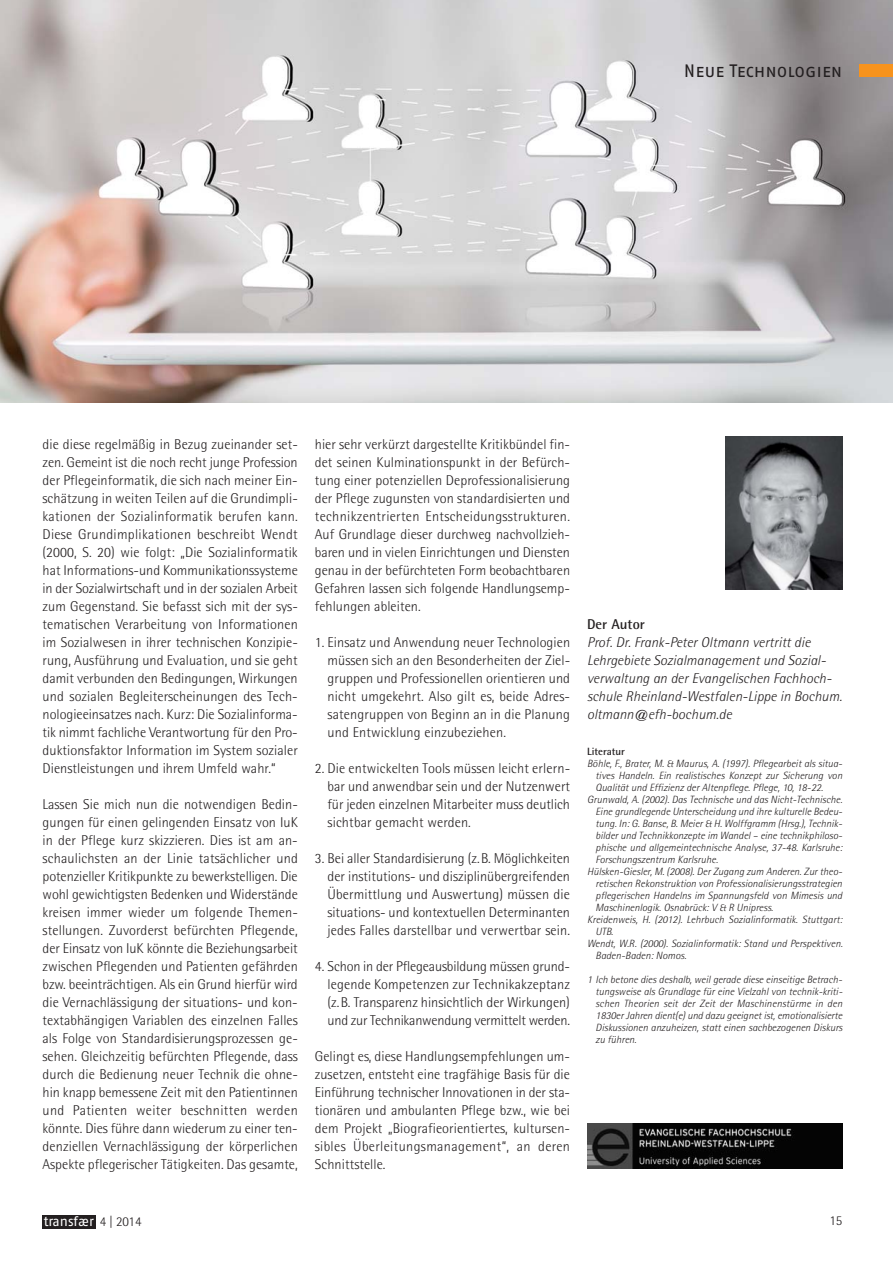
<style>
.page{position:relative;width:893px;height:1262px;background:#fff}
.page>*{position:absolute;margin:0;border:0;box-sizing:border-box;transform-origin:0 0}
.t1{font:18px "Fago No Regular Caps";letter-spacing:-.005em;color:#231f20}
.t2{font:300 14.25px/18px "Rotis Semi Sans";letter-spacing:.005em;color:#231f20;text-align:justify}
.t3{font:italic 300 14.25px/18px "Rotis Semi Sans";letter-spacing:.005em;color:#231f20}
.t4{font:700 14.25px "Rotis Semi Sans";letter-spacing:.005em;color:#231f20}
.t5{font:13.5px "Fago No";color:#fff}
.t6{font:300 13.5px "Rotis Semi Sans";color:#231f20}
.t7{font:italic 300 10.5px/12px "Rotis Semi Sans";letter-spacing:.005em;color:#231f20;text-align:justify}
.t8{font:700 10.5px "Rotis Semi Sans";letter-spacing:.005em;color:#231f20}
.s1{font-family:"Rotis Semi Sans";font-weight:300;color:#231f20}
</style>
<div class="page">
<img style="left:0;top:0;width:892px;height:403px">
<div style="left:43px;top:1215px;width:53px;height:13px;background:#231f20"></div>
<div style="left:859px;top:64px;width:33px;height:13px;background:#f7931d"></div>
<img style="left:725px;top:437px;width:117px;height:153px">
<img style="left:587px;top:1123px;width:255px;height:45px">
<p class="t1" style="left:684px;top:60px;width:160px">Neue Technologien</p>
<p class="t2" style="left:43px;top:435px;width:257px">die diese regelmäßig in Bezug zueinander set&shy;zen. Gemeint ist die noch recht junge Profession der Pflegeinformatik, die sich nach meiner Ein&shy;schätzung in weiten Teilen auf die Grundimpli&shy;kationen der Sozialinformatik berufen kann.<br>Diese Grundimplikationen beschreibt Wendt (2000, S. 20) wie folgt: „Die Sozialinformatik hat Informations-und Kommunikationssysteme in der Sozialwirtschaft und in der sozialen Arbeit zum Gegenstand. Sie befasst sich mit der sys&shy;tematischen Verarbeitung von Informationen im Sozialwesen in ihrer technischen Konzipie&shy;rung, Ausführung und Evaluation, und sie geht damit verbunden den Bedingungen, Wirkungen und sozialen Begleiterscheinungen des Tech&shy;nologieeinsatzes nach. Kurz: Die Sozialinforma&shy;tik nimmt fachliche Verantwortung für den Pro&shy;duktionsfaktor Information im System sozialer Dienstleistungen und ihrem Umfeld wahr.“</p>
<p class="t2" style="left:43px;top:795px;width:257px">Lassen Sie mich nun die notwendigen Bedin&shy;gungen für einen gelingenden Einsatz von IuK in der Pflege kurz skizzieren. Dies ist am an&shy;schaulichsten an der Linie tatsächlicher und potenzieller Kritikpunkte zu bewerkstelligen. Die wohl gewichtigsten Bedenken und Widerstände kreisen immer wieder um folgende Themen&shy;stellungen. Zuvorderst befürchten Pflegende, der Einsatz von IuK könnte die Beziehungsarbeit zwischen Pflegenden und Patienten gefährden bzw. beeinträchtigen. Als ein Grund hierfür wird die Vernachlässigung der situations- und kon&shy;textabhängigen Variablen des einzelnen Falles als Folge von Standardisierungsprozessen ge&shy;sehen. Gleichzeitig befürchten Pflegende, dass durch die Bedienung neuer Technik die ohne - hin knapp bemessene Zeit mit den Patientinnen und Patienten weiter beschnitten werden könnte. Dies führe dann wiederum zu einer ten&shy;denziellen Vernachlässigung der körperlichen Aspekte pflegerischer Tätigkeiten. Das gesamte,</p>
<p class="t2" style="left:315px;top:435px;width:257px">hier sehr verkürzt dargestellte Kritikbündel fin&shy;det seinen Kulminationspunkt in der Befürch&shy;tung einer potenziellen Deprofessionalisierung der Pflege zugunsten von standardisierten und technikzentrierten Entscheidungsstrukturen.<br>Auf Grundlage dieser durchweg nachvollzieh&shy;baren und in vielen Einrichtungen und Diensten genau in der befürchteten Form beobachtbaren Gefahren lassen sich folgende Handlungsemp&shy;fehlungen ableiten.</p>
<p class="t2" style="left:327px;top:633px;width:244px;text-indent:-13px">1. Einsatz und Anwendung neuer Technologien müssen sich an den Besonderheiten der Ziel&shy;gruppen und Professionellen orientieren und nicht umgekehrt. Also gilt es, beide Adres&shy;satengruppen von Beginn an in die Planung und Entwicklung einzubeziehen.</p>
<p class="t2" style="left:327px;top:759px;width:244px;text-indent:-13px">2. Die entwickelten Tools müssen leicht erlern&shy;bar und anwendbar sein und der Nutzenwert für jeden einzelnen Mitarbeiter muss deutlich sichtbar gemacht werden.</p>
<p class="t2" style="left:327px;top:849px;width:244px;text-indent:-13px">3. Bei aller Standardisierung (z.B. Möglichkeiten der institutions- und disziplinübergreifenden Übermittlung und Auswertung) müssen die situations- und kontextuellen Determinanten jedes Falles darstellbar und verwertbar sein.</p>
<p class="t2" style="left:327px;top:957px;width:244px;text-indent:-13px">4. Schon in der Pflegeausbildung müssen grund - legende Kompetenzen zur Technik akzeptanz (z.B. Transparenz hinsichtlich der Wirkungen) und zur Technikanwendung vermittelt werden.</p>
<p class="t2" style="left:315px;top:1047px;width:257px">Gelingt es, diese Handlungsempfehlungen um&shy;zusetzen, entsteht eine tragfähige Basis für die Einführung technischer Innovationen in der sta&shy;tionären und ambulanten Pflege bzw., wie bei dem Projekt „Biografieorientiertes, kultursen - sibles Überleitungsmanagement“, an deren Schnittstelle.</p>
<p class="t4" style="left:587px;top:615px;width:59px">Der Autor</p>
<p class="t3" style="left:587px;top:633px;width:256px">Prof. Dr. Frank-Peter Oltmann vertritt die Lehrgebiete Sozialmanagement und Sozial&shy;verwaltung an der Evangelischen Fachhoch&shy;schule Rheinland-Westfalen-Lippe in Bochum. oltmann@efh-bochum.de</p>
<p class="t8" style="left:587px;top:745px;width:39px">Literatur</p>
<p class="t7" style="left:587px;top:757px;width:257px">Böhle, F., Brater, M. &amp; Maurus, A. (1997). Pflegearbeit als situa-</p>
<p class="t7" style="left:595px;top:769px;width:248px">tives Handeln. Ein realistisches Konzept zur Sicherung von</p>
<p class="t7" style="left:595px;top:781px;width:229px">Qualität und Effizienz der Altenpflege. Pflege, 10, 18-22.</p>
<p class="t7" style="left:587px;top:793px;width:257px">Grunwald, A. (2002). Das Technische und das Nicht-Technische.</p>
<p class="t7" style="left:595px;top:805px;width:248px">Eine grundlegende Unterscheidung und ihre kulturelle Bedeu-</p>
<p class="t7" style="left:595px;top:817px;width:248px">tung. In: G. Banse, B. Meier &amp; H. Wolffgramm (Hrsg.), Technik-</p>
<p class="t7" style="left:595px;top:829px;width:248px">bilder und Technikkonzepte im Wandel – eine technikphiloso-</p>
<p class="t7" style="left:595px;top:841px;width:248px">phische und allgemeintechnische Analyse, 37-48. Karlsruhe:</p>
<p class="t7" style="left:595px;top:853px;width:124px">Forschungszentrum Karlsruhe.</p>
<p class="t7" style="left:587px;top:865px;width:257px">Hülsken-Giesler, M. (2008). Der Zugang zum Anderen. Zur theo-</p>
<p class="t7" style="left:595px;top:877px;width:248px">retischen Rekonstruktion von Professionalisierungsstrategien</p>
<p class="t7" style="left:595px;top:889px;width:248px">pflegerischen Handelns im Spannungsfeld von Mimesis und</p>
<p class="t7" style="left:595px;top:901px;width:179px">Maschinenlogik. Osnabrück: V &amp; R Unipress.</p>
<p class="t7" style="left:587px;top:913px;width:257px">Kreidenweis, H. (2012). Lehrbuch Sozialinformatik. Stuttgart:</p>
<p class="t7" style="left:595px;top:925px;width:19px">UTB.</p>
<p class="t7" style="left:587px;top:937px;width:257px">Wendt, W.R. (2000). Sozialinformatik: Stand und Perspektiven.</p>
<p class="t7" style="left:595px;top:949px;width:92px">Baden-Baden: Nomos.</p>
<p class="t7" style="left:595px;top:973px;width:248px;text-indent:-9px">1 Ich betone dies deshalb, weil gerade diese einseitige Betrach&shy;tungsweise als Grundlage für eine Vielzahl von technik-kriti&shy;schen Theorien seit der Zeit der Maschinenstürme in den 1830er Jahren dient(e) und dazu geeignet ist, emotionalisierte Diskussionen anzuheizen, statt einen sachbezogenen Diskurs zu führen.</p>
<p class="t5" style="left:44px;top:1213px;width:99px">transfær <span class="s1">4 | 2014</span></p>
<p class="t6" style="left:829px;top:1212px;width:15px">15</p>
</div>
